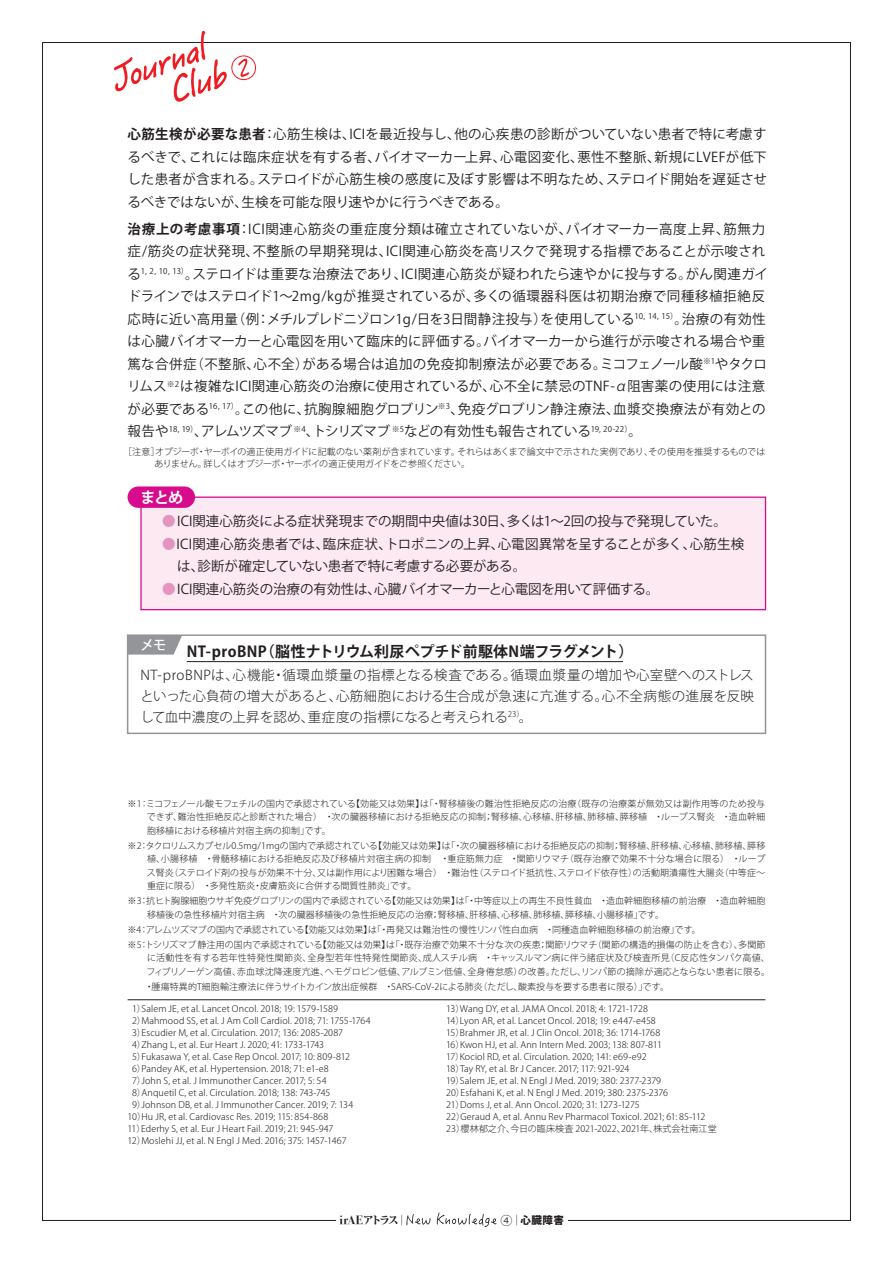
<style>
.page{position:relative;width:893px;height:1263px;background:#fff}
.page>*{position:absolute;margin:0;border:0;box-sizing:border-box;transform-origin:0 0}
.t1{font:700 15px "Koz Go Pr 6 N";letter-spacing:.005em;color:#231f20}
.t2{font:700 15px "Koz Go Pro";color:#fff}
.t3{font:13.5px/22.5px "Koz Go Pr 6 N";letter-spacing:.005em;color:#231f20}
.t4{font:300 13.5px/21px "Koz Go Pr 6 N";letter-spacing:.01em;color:#231f20;text-align:justify}
.t5{font:13.5px "Koz Go Pr 6 N";letter-spacing:-.015em;color:#231f20}
.t6{font:500 13.5px "Koz Go Pr 6 N";color:#fff}
.t7{font:800 10.5px "Koz Min Pro";color:#231f20}
.t8{font:800 10.5px "Koz Go Pro";color:#231f20}
.t9{font:300 9px/12px "Koz Go Pro";letter-spacing:.015em;color:#231f20}
.t10{font:300 9px/13.5px "Koz Go Pr 6 N";letter-spacing:.01em;color:#231f20}
.t11{font:300 9px/12px "Koz Go Pr 6 N";letter-spacing:-.015em;color:#231f20}
.s1{font-weight:700}
.s2{color:#e395c0}
.s3{font-family:"Bodoni Svty Two ITCTT";font-weight:700;font-size:12px}
.s4{font-family:"Koz Go Pr 6 N";font-weight:400;font-size:12px}
.s5{font-family:"Koz Min Pro"}
</style>
<div class="page">
<div style="left:141px;top:497px;width:624px;height:113px;background:#fce9f1"></div>
<div style="left:140px;top:496px;width:626px;height:114px;border:1px solid #d70c8c"></div>
<div style="left:128px;top:486px;width:67px;height:22px;background:#d70c8c;border-radius:11px"></div>
<svg style="left:406px;top:1214px;width:24px;height:11px"></svg>
<svg style="left:437px;top:1212px;width:60px;height:15px"></svg>
<svg style="left:238px;top:58px;width:11px;height:19px"></svg>
<div style="left:231px;top:56px;width:25px;height:24px;border:1px solid #ee1d23;border-radius:50%"></div>
<svg style="left:114px;top:31px;width:113px;height:71px"></svg>
<hr style="left:128px;top:999px;width:637px;height:1px;background:#231f20">
<div style="left:127px;top:634px;width:639px;height:100px;border:2px solid #939598"></div>
<hr style="left:187px;top:661px;width:436px;height:1px;background:#231f20">
<svg style="left:128px;top:635px;width:54px;height:20px"></svg>
<h2 class="t3" style="left:128px;top:124px;width:641px;text-align:justify"><span class="s1">心筋生検が必要な患者</span>：心筋生検は、ICIを最近投与し、他の心疾患の診断がついていない患者で特に考慮するべきで、これには臨床症状を有する者、バイオマーカー上昇、心電図変化、悪性不整脈、新規にLVEFが低下した患者が含まれる。ステロイドが心筋生検の感度に及ぼす影響は不明なため、ステロイド開始を遅延させるべきではないが、生検を可能な限り速やかに行うべきである。</h2>
<p class="t3" style="left:128px;top:218px;width:642px"><span class="s1">治療上の考慮事項</span>：ICI関連心筋炎の重症度分類は確立されていないが、バイオマーカー高度上昇、筋無力症/筋炎の症状発現、不整脈の早期発現は、ICI関連心筋炎を高リスクで発現する指標であることが示唆される<sup>1,</sup> <sup>2,</sup> <sup>10,</sup> <sup>13)</sup>。ステロイドは重要な治療法であり、ICI関連心筋炎が疑われたら速やかに投与する。がん関連ガイドラインではステロイド1～2mg/kgが推奨されているが、多くの循環器科医は初期治療で同種移植拒絶反応時に近い高用量（例：メチルプレドニゾロン1g/日を3日間静注投与）を使用している<sup>10,</sup> <sup>14,</sup> <sup>15)</sup>。治療の有効性は心臓バイオマーカーと心電図を用いて臨床的に評価する。バイオマーカーから進行が示唆される場合や重篤な合併症（不整脈、心不全）がある場合は追加の免疫抑制療法が必要である。ミコフェノール酸<sup>※1</sup>やタクロリムス<sup>※2</sup>は複雑なICI関連心筋炎の治療に使用されているが、心不全に禁忌のTNF-α阻害薬の使用には注意が必要である<sup>16,</sup> <sup>17)</sup>。この他に、抗胸腺細胞グロブリン<sup>※3</sup>、免疫グロブリン静注療法、血漿交換療法が有効との報告や<sup>18,</sup> <sup>19)</sup>、アレムツズマブ<sup>※4</sup>、トシリズマブ <sup>※5</sup>などの有効性も報告されている<sup>19,</sup> <sup>20-22)</sup>。</p>
<p class="t11" style="left:155px;top:446px;width:612px;text-indent:-31px">［注意］オプジーボ・ヤーボイの適正使用ガイドに記載のない薬剤が含まれています。それらはあくまで論文中で示された実例であり、その使用を推奨するものではありません。詳しくはオプジーボ・ヤーボイの適正使用ガイドをご参照ください。</p>
<h1 class="t2" style="left:141px;top:488px;width:44px">まとめ</h1>
<h2 class="t5" style="left:162px;top:513px;width:566px"><span class="s2">●</span>ICI関連心筋炎による症状発現までの期間中央値は30日、多くは1～2回の投与で発現していた。</h2>
<h2 class="t3" style="left:177px;top:533px;width:568px;text-indent:-15px"><span class="s2">●</span>ICI関連心筋炎患者では、臨床症状、トロポニンの上昇、心電図異常を呈することが多く、心筋生検は、診断が確定していない患者で特に考慮する必要がある。</h2>
<h2 class="t3" style="left:162px;top:578px;width:499px"><span class="s2">●</span>ICI関連心筋炎の治療の有効性は、心臓バイオマーカーと心電図を用いて評価する。</h2>
<h2 class="t6" style="left:140px;top:638px;width:28px">メモ</h2>
<h1 class="t1" style="left:187px;top:643px;width:448px">NT-proBNP（脳性ナトリウム利尿ペプチド前駆体N端フラグメント）</h1>
<h2 class="t4" style="left:140px;top:664px;width:615px">NT-proBNPは、心機能・循環血漿量の指標となる検査である。循環血漿量の増加や心室壁へのストレスといった心負荷の増大があると、心筋細胞における生合成が急速に亢進する。心不全病態の進展を反映して血中濃度の上昇を認め、重症度の指標になると考えられる<sup>23)</sup>。</h2>
<p class="t10" style="left:147px;top:797px;width:620px;text-align:justify;text-indent:-19px">※1：ミコフェノール酸モフェチルの国内で承認されている【効能又は効果】は「・腎移植後の難治性拒絶反応の治療（既存の治療薬が無効又は副作用等のため投与できず、難治性拒絶反応と診断された場合）　・次の臓器移植における拒絶反応の抑制；腎移植、心移植、肝移植、肺移植、膵移植　・ループス腎炎　・造血幹細胞移植における移植片対宿主病の抑制」です。</p>
<p class="t10" style="left:147px;top:839px;width:620px;text-align:justify;text-indent:-19px">※2：タクロリムスカプセル0.5mg/1mgの国内で承認されている【効能又は効果】は「・次の臓器移植における拒絶反応の抑制；腎移植、肝移植、心移植、肺移植、膵移植、小腸移植　・骨髄移植における拒絶反応及び移植片対宿主病の抑制 　・重症筋無力症　・関節リウマチ（既存治療で効果不十分な場合に限る）　・ループス腎炎（ステロイド剤の投与が効果不十分、又は副作用により困難な場合）　・難治性（ステロイド抵抗性、ステロイド依存性）の活動期潰瘍性大腸炎（中等症～重症に限る）　・多発性筋炎・皮膚筋炎に合併する間質性肺炎」です。</p>
<p class="t10" style="left:147px;top:894px;width:620px;text-indent:-20px">※3：抗ヒト胸腺細胞ウサギ免疫グロブリンの国内で承認されている【効能又は効果】は「・中等症以上の再生不良性貧血　・造血幹細胞移植の前治療　・造血幹細胞移植後の急性移植片対宿主病　・次の臓器移植後の急性拒絶反応の治療；腎移植、肝移植、心移植、肺移植、膵移植、小腸移植」です。</p>
<p class="t10" style="left:128px;top:922px;width:639px;line-height:15px">※4：アレムツズマブの国内で承認されている【効能又は効果】は「・再発又は難治性の慢性リンパ性白血病　・同種造血幹細胞移植の前治療」です。<br>※5：トシリズマブ静注用の国内で承認されている【効能又は効果】は「・既存治療で効果不十分な次の疾患；関節リウマチ（関節の構造的損傷の防止を含む）、多関節</p>
<p class="t10" style="left:147px;top:951px;width:625px">に活動性を有する若年性特発性関節炎、全身型若年性特発性関節炎、成人スチル病　・キャッスルマン病に伴う諸症状及び検査所見（C反応性タンパク高値、フィブリノーゲン高値、赤血球沈降速度亢進、ヘモグロビン低値、アルブミン低値、全身倦怠感）の改善。ただし、リンパ節の摘除が適応とならない患者に限る。</p>
<p class="t10" style="left:145px;top:980px;width:526px">・腫瘍特異的T細胞輸注療法に伴うサイトカイン放出症候群　・SARS-CoV-2による肺炎（ただし、酸素投与を要する患者に限る）」です。</p>
<p class="t9" style="left:132px;top:1003px;width:208px">1）Salem JE, et al. Lancet Oncol. 2018; 19: 1579-1589</p>
<p class="t9" style="left:132px;top:1015px;width:240px">2）Mahmood SS, et al. J Am Coll Cardiol. 2018; 71: 1755-1764</p>
<p class="t9" style="left:132px;top:1027px;width:213px">3）Escudier M, et al. Circulation. 2017; 136: 2085-2087</p>
<p class="t9" style="left:132px;top:1039px;width:194px">4）Zhang L, et al. Eur Heart J. 2020; 41: 1733-1743</p>
<p class="t9" style="left:132px;top:1051px;width:219px">5）Fukasawa Y, et al. Case Rep Oncol. 2017; 10: 809-812</p>
<p class="t9" style="left:132px;top:1063px;width:198px">6）Pandey AK, et al. Hypertension. 2018; 71: e1-e8</p>
<p class="t9" style="left:132px;top:1075px;width:196px">7）John S, et al. J Immunother Cancer. 2017; 5: 54</p>
<p class="t9" style="left:132px;top:1087px;width:200px">8）Anquetil C, et al. Circulation. 2018; 138: 743-745</p>
<p class="t9" style="left:132px;top:1099px;width:223px">9）Johnson DB, et al. J Immunother Cancer. 2019; 7: 134</p>
<p class="t9" style="left:128px;top:1111px;width:202px">10）Hu JR, et al. Cardiovasc Res. 2019; 115: 854-868</p>
<p class="t9" style="left:128px;top:1123px;width:207px">11）Ederhy S, et al. Eur J Heart Fail. 2019; 21: 945-947</p>
<p class="t9" style="left:128px;top:1135px;width:220px">12）Moslehi JJ, et al. N Engl J Med. 2016; 375: 1457-1467</p>
<p class="t9" style="left:446px;top:1003px;width:272px">13）Wang DY, et al. JAMA Oncol. 2018; 4: 1721-1728<br>14）Lyon AR, et al. Lancet Oncol. 2018; 19: e447-e458<br>15）Brahmer JR, et al. J Clin Oncol. 2018; 36: 1714-1768<br>16）Kwon HJ, et al. Ann Intern Med. 2003; 138: 807-811<br>17）Kociol RD, et al. Circulation. 2020; 141: e69-e92<br>18）Tay RY, et al. Br J Cancer. 2017; 117: 921-924<br>19）Salem JE, et al. N Engl J Med. 2019; 380: 2377-2379<br>20）Esfahani K, et al. N Engl J Med. 2019; 380: 2375-2376<br>21）Doms J, et al. Ann Oncol. 2020; 31: 1273-1275<br>22）Geraud A, et al. Annu Rev Pharmacol Toxicol. 2021; 61: 85-112<br>23）櫻林郁之介、今日の臨床検査 2021-2022、2021年、株式会社南江堂</p>
<p class="t7" style="left:340px;top:1212px;width:69px"><span class="s3">irAE</span>アトラス│</p>
<p class="t8" style="left:500px;top:1213px;width:65px"><span class="s4">④</span><span class="s5">│</span>心臓障害</p>
</div>
